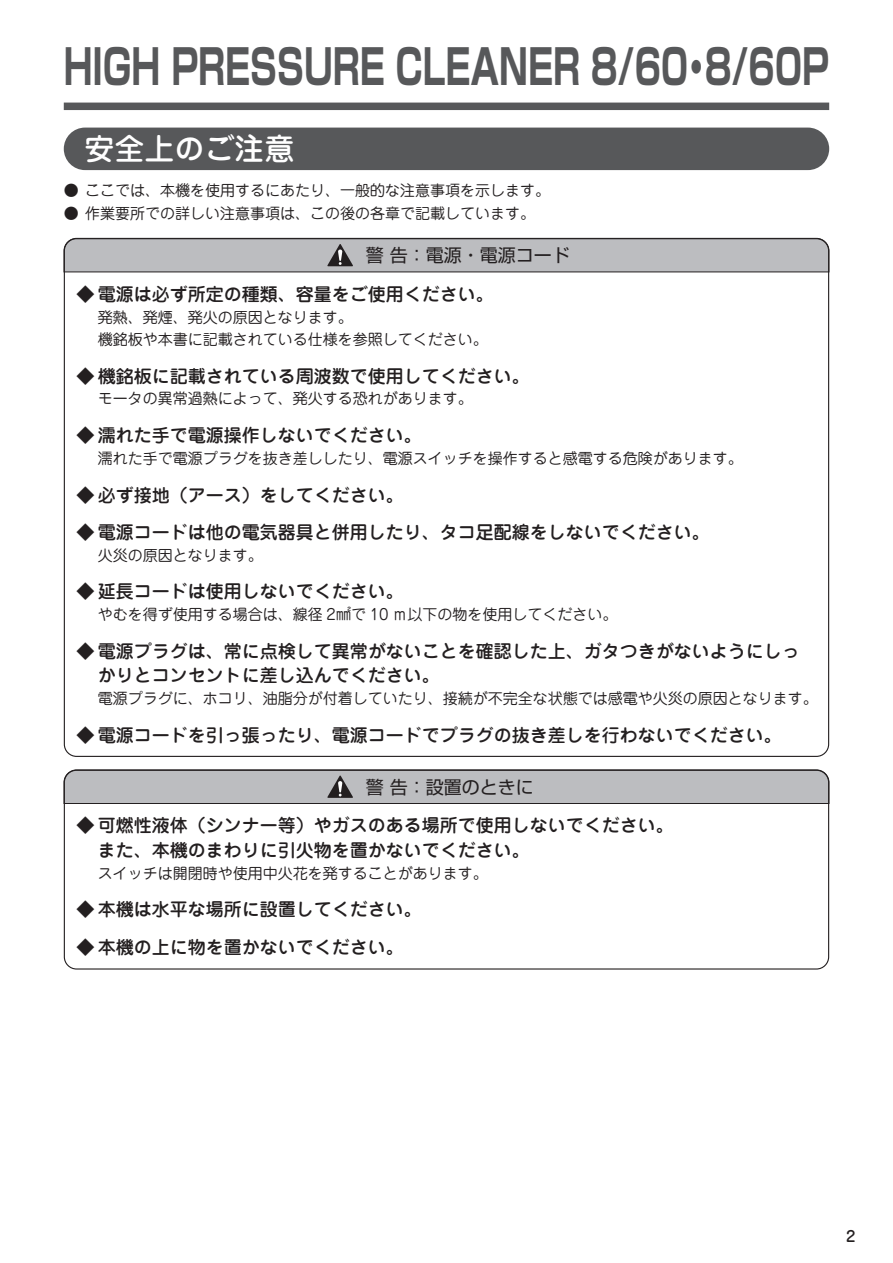
<style>
.page{position:relative;width:893px;height:1263px;background:#fff}
.page>*{position:absolute;margin:0;border:0;box-sizing:border-box;transform-origin:0 0}
.t1{font:700 48px "Shin Go Pro";color:#57585a;scale:.69 1}
.t2{font:500 30px "Jun 34 Pro";color:#fff}
.t3{font:500 18px/24.5px "Jun 34 Pro";color:#231f20}
.t4{font:18px "Shin Go Pro";color:#231f20}
.t5{font:15px/22.4px "Jun 201 Pro";color:#231f20}
.t6{font:500 15px "Jun 34 Pro";color:#231f20}
</style>
<div class="page">
<div style="left:64px;top:103px;width:765px;height:7px;background:#57585a"></div>
<div style="left:64px;top:128px;width:765px;height:42px;background:#57585a;border-radius:21px"></div>
<svg style="left:64px;top:238px;width:765px;height:34px"></svg>
<svg style="left:64px;top:769px;width:765px;height:35px"></svg>
<h1 class="t1" style="left:64px;top:28px;width:1110px">HIGH PRESSURE CLEANER 8/60・8/60P</h1>
<p class="t2" style="left:85px;top:125px;width:211px">安全上のご注意</p>
<p class="t5" style="left:64px;top:178px;width:488px">● ここでは、本機を使用するにあたり、一般的な注意事項を示します。</p>
<p class="t5" style="left:64px;top:201px;width:473px">● 作業要所での詳しい注意事項は、この後の各章で記載しています。</p>
<p class="t4" style="left:366px;top:240px;width:205px">警 告：電源・電源コード</p>
<p class="t3" style="left:77px;top:280px;width:419px">◆ 電源は必ず所定の種類、容量をご使用ください。</p>
<p class="t5" style="left:98px;top:304px;width:392px">発熱、発煙、発火の原因となります。<br>機銘板や本書に記載されている仕様を参照してください。</p>
<p class="t3" style="left:77px;top:362px;width:455px">◆ 機銘板に記載されている周波数で使用してください。</p>
<p class="t5" style="left:98px;top:386px;width:377px">モータの異常過熱によって、発火する恐れがあります。</p>
<p class="t3" style="left:77px;top:421px;width:347px">◆ 濡れた手で電源操作しないでください。</p>
<p class="t5" style="left:98px;top:445px;width:647px">濡れた手で電源プラグを抜き差ししたり、電源スイッチを操作すると感電する危険があります。</p>
<p class="t3" style="left:77px;top:481px;width:329px">◆ 必ず接地（アース）をしてください。</p>
<p class="t3" style="left:77px;top:518px;width:635px">◆ 電源コードは他の電気器具と併用したり、タコ足配線をしないでください。</p>
<p class="t5" style="left:98px;top:542px;width:167px">火災の原因となります。</p>
<p class="t3" style="left:77px;top:578px;width:329px">◆ 延長コードは使用しないでください。</p>
<p class="t5" style="left:98px;top:602px;width:521px">やむを得ず使用する場合は、線径 2㎟で 10 ｍ以下の物を使用してください。</p>
<p class="t3" style="left:98px;top:637px;width:703px;text-indent:-21px">◆ 電源プラグは、常に点検して異常がないことを確認した上、ガタつきがないようにしっかりとコンセントに差し込んでください。</p>
<p class="t5" style="left:98px;top:686px;width:721px">電源プラグに、ホコリ、油脂分が付着していたり、接続が不完全な状態では感電や火災の原因となります。</p>
<p class="t3" style="left:77px;top:721px;width:707px">◆ 電源コードを引っ張ったり、電源コードでプラグの抜き差しを行わないでください。</p>
<p class="t4" style="left:366px;top:772px;width:169px">警 告：設置のときに</p>
<p class="t3" style="left:98px;top:811px;width:577px;text-indent:-21px">◆ 可燃性液体（シンナー等）やガスのある場所で使用しないでください。また、本機のまわりに引火物を置かないでください。</p>
<p class="t5" style="left:98px;top:860px;width:392px">スイッチは開閉時や使用中火花を発することがあります。</p>
<p class="t3" style="left:77px;top:895px;width:347px">◆ 本機は水平な場所に設置してください。</p>
<p class="t3" style="left:77px;top:933px;width:329px">◆ 本機の上に物を置かないでください。</p>
<p class="t6" style="left:846px;top:1224px;width:11px">2</p>
</div>
